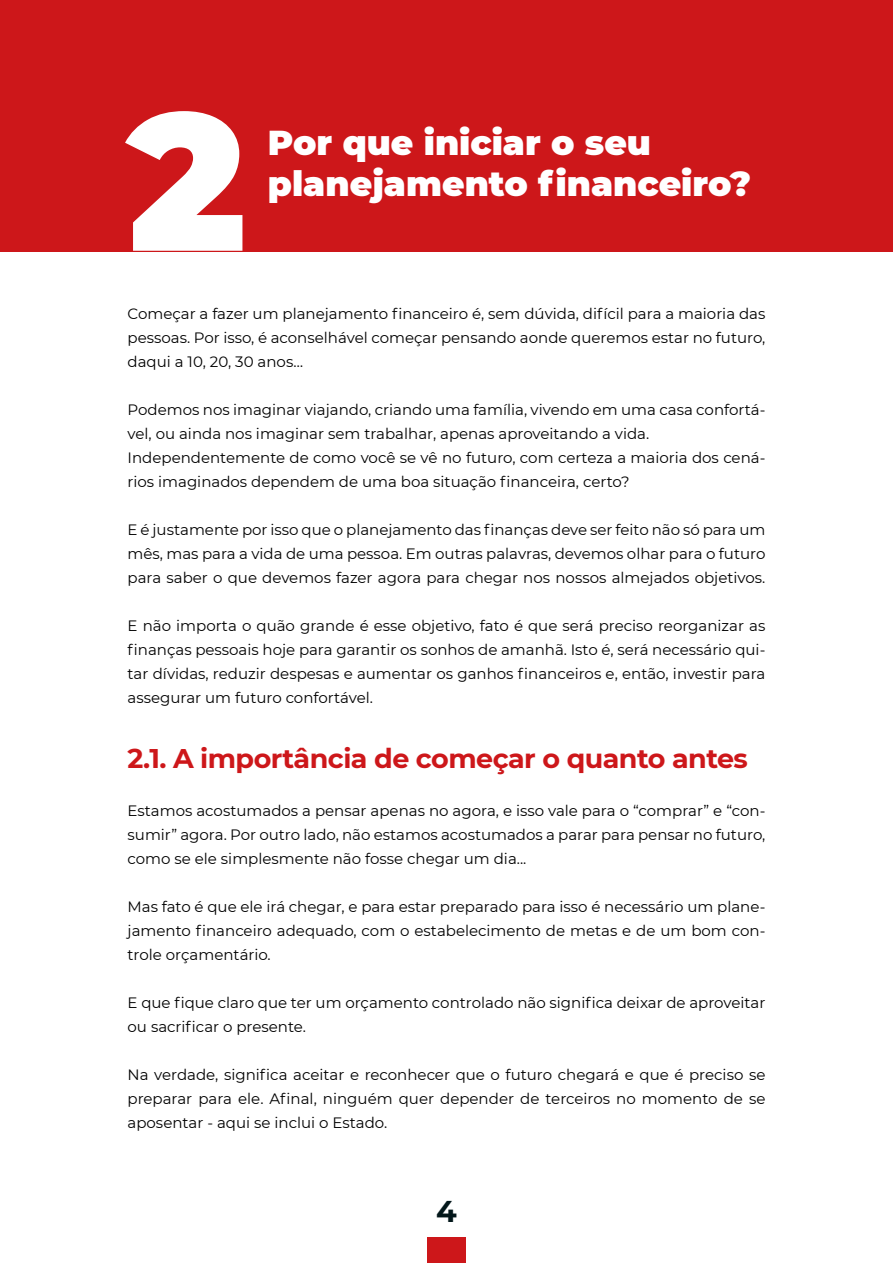
<style>
.page{position:relative;width:893px;height:1263px;background:#fff}
.page>*{position:absolute;margin:0;border:0;box-sizing:border-box;transform-origin:0 0}
.t1{font:900 195px "Montserrat";color:#fff}
.t2{font:900 34.5px "Montserrat";color:#fff}
.t3{font:700 30px "Montserrat";color:#03171a}
.t4{font:700 27px "Montserrat";letter-spacing:-.02em;color:#cd171a}
.t5{font:15px/24px "Montserrat";color:#000;text-align:justify}
</style>
<div class="page">
<div style="left:427px;top:1237px;width:39px;height:26px;background:#cd171a"></div>
<div style="left:0;top:0;width:893px;height:252px;background:#cd171a"></div>
<h1 class="t1" style="left:128px;top:35px;width:120px">2</h1>
<h2 class="t2" style="left:268px;top:116px;width:385px">Por que iniciar o seu</h2>
<h2 class="t2" style="left:268px;top:158px;width:484px">planejamento financeiro?</h2>
<p class="t5" style="left:128px;top:301px;width:639px">Começar a fazer um planejamento financeiro é, sem dúvida, difícil para a maioria das pessoas. Por isso, é aconselhável começar pensando aonde queremos estar no futuro, daqui a 10, 20, 30 anos…</p>
<p class="t5" style="left:128px;top:397px;width:639px;text-align:left">Podemos nos imaginar viajando, criando uma família, vivendo em uma casa confortá&shy;vel, ou ainda nos imaginar sem trabalhar, apenas aproveitando a vida.<br>Independentemente de como você se vê no futuro, com certeza a maioria dos cená&shy;rios imaginados dependem de uma boa situação financeira, certo?</p>
<p class="t5" style="left:128px;top:517px;width:639px">E é justamente por isso que o planejamento das finanças deve ser feito não só para um mês, mas para a vida de uma pessoa. Em outras palavras, devemos olhar para o futuro para saber o que devemos fazer agora para chegar nos nossos almejados objetivos.</p>
<p class="t5" style="left:128px;top:613px;width:639px">E não importa o quão grande é esse objetivo, fato é que será preciso reorganizar as finanças pessoais hoje para garantir os sonhos de amanhã. Isto é, será necessário qui&shy;tar dívidas, reduzir despesas e aumentar os ganhos financeiros e, então, investir para assegurar um futuro confortável.</p>
<h3 class="t4" style="left:128px;top:739px;width:622px">2.1. A importância de começar o quanto antes</h3>
<p class="t5" style="left:128px;top:798px;width:639px">Estamos acostumados a pensar apenas no agora, e isso vale para o “comprar” e “con&shy;sumir” agora. Por outro lado, não estamos acostumados a parar para pensar no futuro, como se ele simplesmente não fosse chegar um dia...</p>
<p class="t5" style="left:128px;top:894px;width:639px">Mas fato é que ele irá chegar, e para estar preparado para isso é necessário um plane&shy;jamento financeiro adequado, com o estabelecimento de metas e de um bom con&shy;trole orçamentário.</p>
<p class="t5" style="left:128px;top:990px;width:639px">E que fique claro que ter um orçamento controlado não significa deixar de aproveitar ou sacrificar o presente.</p>
<p class="t5" style="left:128px;top:1062px;width:639px">Na verdade, significa aceitar e reconhecer que o futuro chegará e que é preciso se preparar para ele. Afinal, ninguém quer depender de terceiros no momento de se aposentar - aqui se inclui o Estado.</p>
<h3 class="t3" style="left:436px;top:1189px;width:22px">4</h3>
</div>
